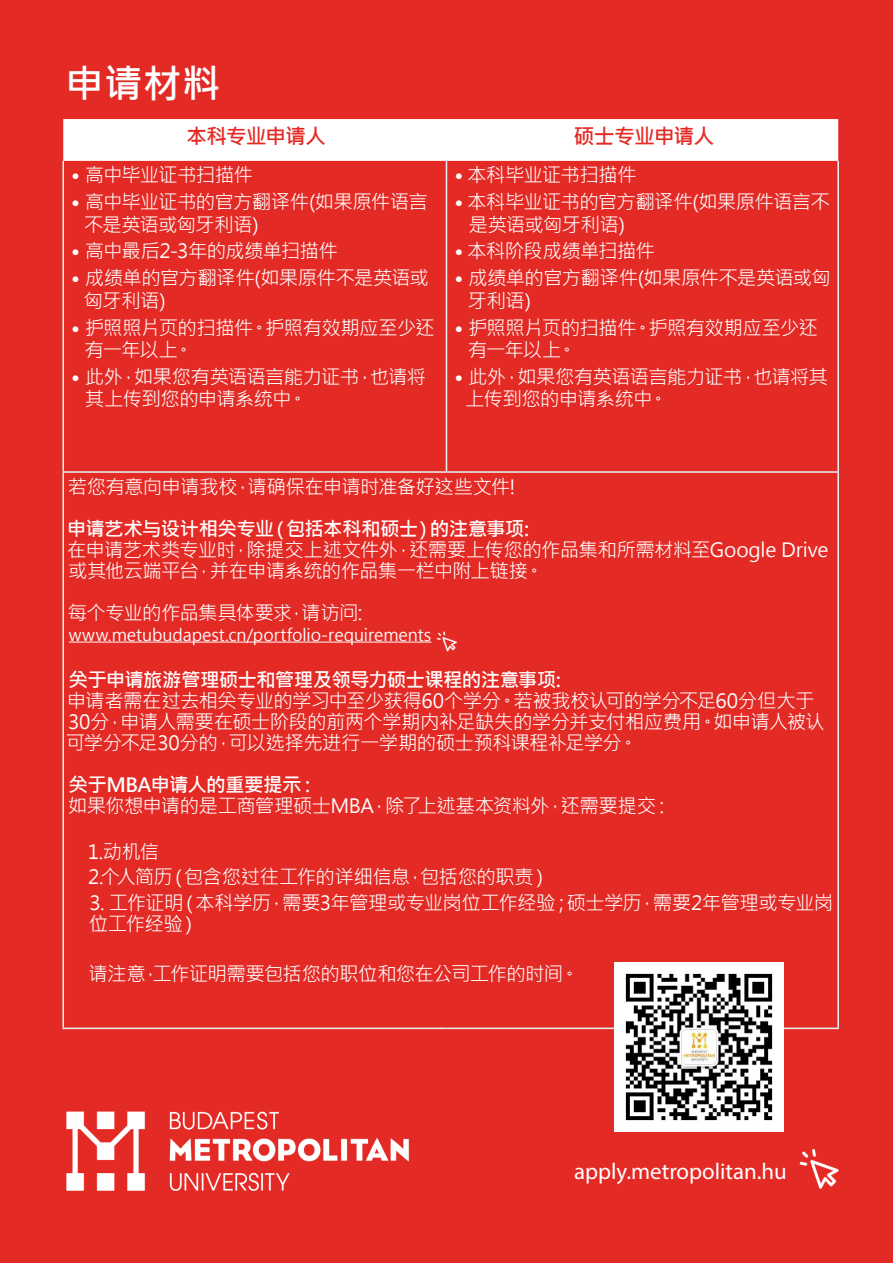
<style>
.page{position:relative;width:893px;height:1263px;background:#e42a25}
.page>*{position:absolute;margin:0;border:0;box-sizing:border-box;transform-origin:0 0}
.t1{font:700 39px "Microsoft Jheng Hei";color:#fff}
.t2{font:22.95px "Myriad Pro";color:#fff}
.t3{font:700 21px "Microsoft Jheng Hei";letter-spacing:-.055em;color:#e42a25}
.t4{font:19.5px/22.5px "Microsoft Jheng Hei";letter-spacing:-.04em;color:#fff}
.t5{font:700 19.5px "Microsoft Jheng Hei";letter-spacing:-.035em;color:#fff}
.t6{font:16.5px "Microsoft Jheng Hei";letter-spacing:-.005em;color:#fff}
.s1{font-family:"Frutiger LT Pro";font-weight:300;font-size:16.5px}
</style>
<div class="page">
<div style="left:63px;top:119px;width:775px;height:42px;background:#fff"></div>
<hr style="left:63px;top:161px;width:1px;height:310px;background:#e5f4f5">
<hr style="left:446px;top:161px;width:1px;height:310px;background:#e5f4f5">
<hr style="left:837px;top:161px;width:2px;height:310px;background:#e5f4f5">
<hr style="left:63px;top:471px;width:383px;height:2px;background:#e5f4f5">
<hr style="left:63px;top:473px;width:1px;height:554px;background:#e5f4f5">
<hr style="left:446px;top:471px;width:393px;height:2px;background:#e5f4f5">
<hr style="left:837px;top:473px;width:2px;height:554px;background:#e5f4f5">
<hr style="left:63px;top:1027px;width:383px;height:2px;background:#e5f4f5">
<hr style="left:446px;top:1027px;width:393px;height:2px;background:#e5f4f5">
<hr style="left:69px;top:642px;width:362px;height:1px;background:#fff">
<img style="left:799px;top:1149px;width:40px;height:40px">
<img style="left:66px;top:1111px;width:343px;height:80px">
<img style="left:436px;top:631px;width:21px;height:21px">
<img style="left:614px;top:962px;width:169px;height:169px">
<h1 class="t1" style="left:65px;top:59px;width:158px">申请材料</h1>
<p class="t3" style="left:186px;top:123px;width:142px">本科专业申请人</p>
<p class="t3" style="left:574px;top:123px;width:142px">硕士专业申请人</p>
<p class="t4" style="left:72px;top:164px;width:183px"><span class="s1">•</span> 高中毕业证书扫描件</p>
<p class="t4" style="left:84px;top:191px;width:346px;text-indent:-12px"><span class="s1">•</span> 高中毕业证书的官方翻译件(如果原件语言不是英语或匈牙利语)</p>
<p class="t4" style="left:72px;top:240px;width:268px"><span class="s1">•</span> 高中最后2-3年的成绩单扫描件</p>
<p class="t4" style="left:84px;top:267px;width:347px;text-indent:-12px"><span class="s1">•</span> 成绩单的官方翻译件(如果原件不是英语或匈牙利语)</p>
<p class="t4" style="left:84px;top:316px;width:352px;text-indent:-13px"><span class="s1">•</span> 护照照片页的扫描件。护照有效期应至少还有一年以上。</p>
<p class="t4" style="left:85px;top:365px;width:343px;text-indent:-13px"><span class="s1">•</span> 此外，如果您有英语语言能力证书，也请将其上传到您的申请系统中。</p>
<p class="t4" style="left:455px;top:164px;width:183px"><span class="s1">•</span> 本科毕业证书扫描件</p>
<p class="t4" style="left:468px;top:191px;width:363px;text-indent:-14px"><span class="s1">•</span> 本科毕业证书的官方翻译件(如果原件语言不是英语或匈牙利语)</p>
<p class="t4" style="left:455px;top:240px;width:202px"><span class="s1">•</span> 本科阶段成绩单扫描件</p>
<p class="t4" style="left:467px;top:267px;width:365px;text-indent:-13px"><span class="s1">•</span> 成绩单的官方翻译件(如果原件不是英语或匈牙利语)</p>
<p class="t4" style="left:468px;top:316px;width:352px;text-indent:-13px"><span class="s1">•</span> 护照照片页的扫描件。护照有效期应至少还有一年以上。</p>
<p class="t4" style="left:465px;top:365px;width:365px;text-indent:-10px"><span class="s1">•</span> 此外，如果您有英语语言能力证书，也请将其上传到您的申请系统中。</p>
<p class="t4" style="left:68px;top:475px;width:449px">若您有意向申请我校，请确保在申请时准备好这些文件!</p>
<p class="t5" style="left:67px;top:516px;width:464px">申请艺术与设计相关专业（包括本科和硕士）的注意事项:</p>
<p class="t4" style="left:67px;top:539px;width:763px;line-height:21px">在申请艺术类专业时，除提交上述文件外，还需要上传您的作品集和所需材料至Google Drive或其他云端平台，并在申请系统的作品集一栏中附上链接。</p>
<p class="t4" style="left:68px;top:601px;width:296px">每个专业的作品集具体要求，请访问:</p>
<p class="t6" style="left:69px;top:624px;width:364px">www.metubudapest.cn/portfolio-requirements</p>
<p class="t5" style="left:68px;top:667px;width:494px">关于申请旅游管理硕士和管理及领导力硕士课程的注意事项:</p>
<p class="t4" style="left:66px;top:690px;width:760px;line-height:21px">申请者需在过去相关专业的学习中至少获得60个学分。若被我校认可的学分不足60分但大于<br>30分，申请人需要在硕士阶段的前两个学期内补足缺失的学分并支付相应费用。如申请人被认可学分不足30分的，可以选择先进行一学期的硕士预科课程补足学分。</p>
<p class="t5" style="left:68px;top:772px;width:250px">关于MBA申请人的重要提示：</p>
<p class="t4" style="left:68px;top:794px;width:605px">如果你想申请的是工商管理硕士MBA，除了上述基本资料外，还需要提交：</p>
<p class="t4" style="left:88px;top:839px;width:463px;line-height:25.2px">1.动机信<br>2.个人简历（包含您过往工作的详细信息，包括您的职责）</p>
<p class="t4" style="left:89px;top:892px;width:746px;line-height:21px">3. 工作证明（本科学历，需要3年管理或专业岗位工作经验；硕士学历，需要2年管理或专业岗位工作经验）</p>
<p class="t4" style="left:89px;top:963px;width:492px">请注意，工作证明需要包括您的职位和您在公司工作的时间。</p>
<p class="t2" style="left:574px;top:1157px;width:214px">apply.metropolitan.hu</p>
</div>
